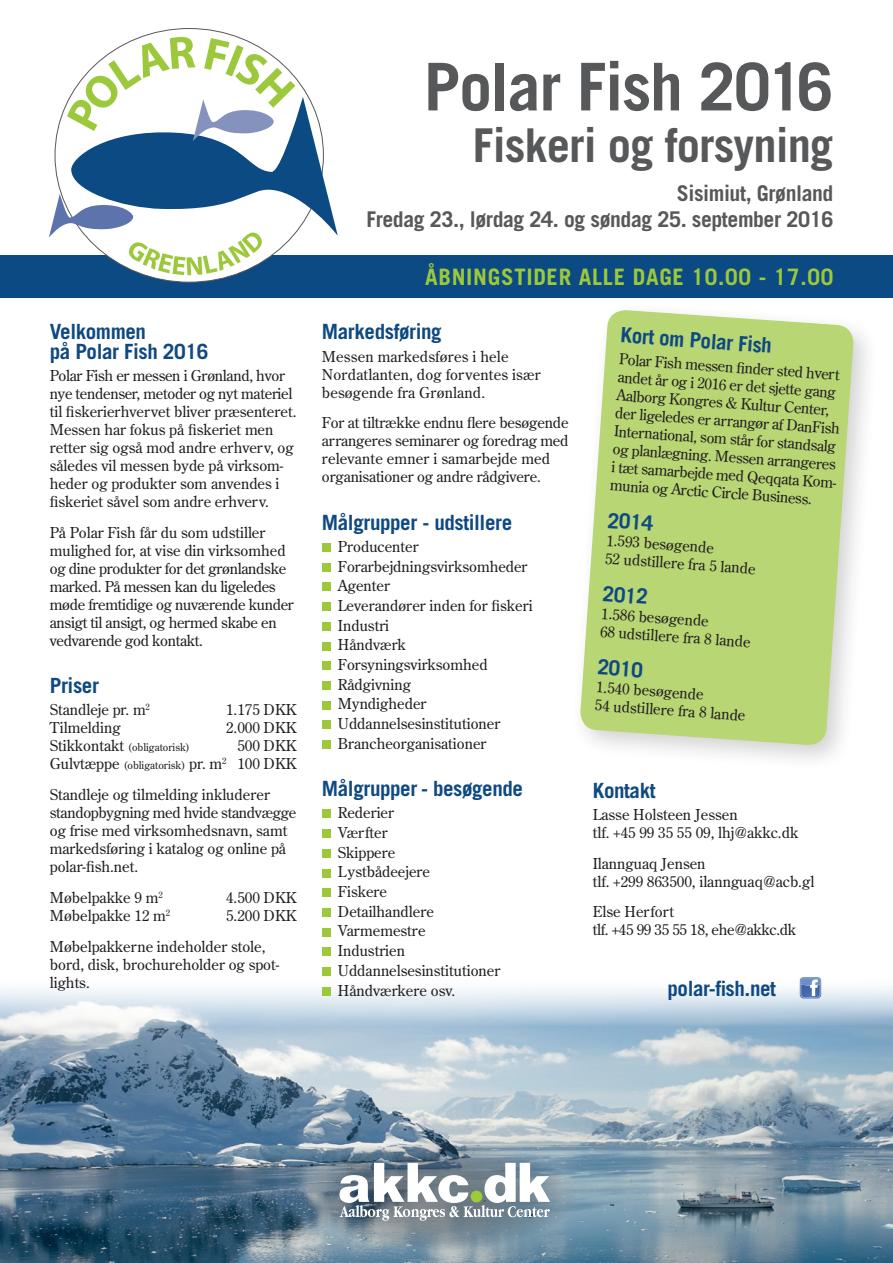
<style>
.page{position:relative;width:893px;height:1263px;background:#fff}
.page>*{position:absolute;margin:0;border:0;box-sizing:border-box;transform-origin:0 0}
.t1{font:700 66px "Trade Gothic";letter-spacing:-.02em;color:#57585a}
.t2{font:700 46.65px "Trade Gothic";letter-spacing:-.02em;color:#57585a}
.t3{font:700 22.65px "Trade Gothic";letter-spacing:.03em;color:#9cc93b}
.t4{font:700 21.75px/25.8px "Trade Gothic";letter-spacing:-.02em;color:#57585a;text-align:right}
.t5{font:700 21px/19.5px "Trade Gothic";letter-spacing:-.02em;color:#0f4982}
.t6{font:15px/18px "Century Old Style Std";color:#231f20}
.t7{font:15px/18px "Century Old Style Std";letter-spacing:-.02em;color:#231f20}
.t8{font:10.5px "Century Old Style Std";color:#231f20}
.s1{font-size:15px}
.s2{font-size:10.5px}
</style>
<div class="page">
<div style="left:0;top:255px;width:893px;height:42px;background:#0b4a83"></div>
<img style="left:0;top:1026px;width:893px;height:237px">
<svg style="left:0;top:888px;width:893px;height:138px"></svg>
<div style="left:322px;top:543px;width:8px;height:9px;background:#9cc93b"></div>
<div style="left:322px;top:563px;width:8px;height:8px;background:#9cc93b"></div>
<div style="left:322px;top:583px;width:8px;height:8px;background:#9cc93b"></div>
<div style="left:322px;top:602px;width:8px;height:9px;background:#9cc93b"></div>
<div style="left:322px;top:622px;width:8px;height:9px;background:#9cc93b"></div>
<div style="left:322px;top:642px;width:8px;height:8px;background:#9cc93b"></div>
<div style="left:322px;top:661px;width:8px;height:9px;background:#9cc93b"></div>
<div style="left:322px;top:681px;width:8px;height:9px;background:#9cc93b"></div>
<div style="left:322px;top:701px;width:8px;height:8px;background:#9cc93b"></div>
<div style="left:322px;top:721px;width:8px;height:8px;background:#9cc93b"></div>
<div style="left:322px;top:740px;width:8px;height:9px;background:#9cc93b"></div>
<div style="left:322px;top:810px;width:8px;height:8px;background:#9cc93b"></div>
<div style="left:322px;top:829px;width:8px;height:9px;background:#9cc93b"></div>
<div style="left:322px;top:849px;width:8px;height:9px;background:#9cc93b"></div>
<div style="left:322px;top:869px;width:8px;height:8px;background:#9cc93b"></div>
<div style="left:322px;top:888px;width:8px;height:9px;background:#9cc93b"></div>
<div style="left:322px;top:908px;width:8px;height:9px;background:#9cc93b"></div>
<div style="left:322px;top:928px;width:8px;height:8px;background:#9cc93b"></div>
<div style="left:322px;top:948px;width:8px;height:8px;background:#9cc93b"></div>
<div style="left:322px;top:967px;width:8px;height:9px;background:#9cc93b"></div>
<div style="left:322px;top:987px;width:8px;height:8px;background:#9cc93b"></div>
<div style="left:570px;top:300px;width:310px;height:472px;background:#231f20;opacity:.2"></div>
<svg style="left:579px;top:309px;width:276px;height:437px;background:#c0da86"></svg>
<svg style="left:49px;top:37px;width:289px;height:238px"></svg>
<svg style="left:301px;top:1141px;width:276px;height:109px;background:#7c909d"></svg>
<svg style="left:339px;top:1163px;width:211px;height:58px"></svg>
<svg style="left:800px;top:977px;width:21px;height:21px"></svg>
<h3 class="t5" style="left:50px;top:322px;width:160px">Velkommen<br>på Polar Fish 2016</h3>
<p class="t6" style="left:50px;top:366px;width:248px">Polar Fish er messen i Grønland, hvor nye tendenser, metoder og nyt materiel til fiskerierhvervet bliver præsenteret.<br>Messen har fokus på fiskeriet men retter sig også mod andre erhverv, og således vil messen byde på virksom&shy;heder og produkter som anvendes i fiskeriet såvel som andre erhverv.</p>
<p class="t7" style="left:50px;top:523px;width:246px">På Polar Fish får du som udstiller mulighed for, at vise din virksomhed og dine produkter for det grønlandske marked. På messen kan du ligeledes møde fremtidige og nuværende kunder ansigt til ansigt, og hermed skabe en vedvarende god kontakt.</p>
<h3 class="t5" style="left:50px;top:675px;width:51px">Priser</h3>
<p class="t6" style="left:50px;top:701px;width:102px">Standleje pr. m<sup>2</sup></p>
<p class="t6" style="left:226px;top:701px;width:72px">1.175 DKK</p>
<p class="t6" style="left:50px;top:719px;width:72px">Tilmelding</p>
<p class="t6" style="left:226px;top:719px;width:72px">2.000 DKK</p>
<p class="t8" style="left:50px;top:741px;width:142px"><span class="s1">Stikkontakt</span> (obligatorisk)</p>
<p class="t6" style="left:50px;top:737px;width:248px;text-align:right">500 DKK<br>Gulvtæppe <span class="s2">(obligatorisk)</span> pr. m<sup>2</sup> 100 DKK</p>
<p class="t6" style="left:50px;top:785px;width:248px">Standleje og tilmelding inkluderer standopbygning med hvide standvægge og frise med virksomhedsnavn, samt markedsføring i katalog og online på polar-fish.net.</p>
<p class="t6" style="left:50px;top:888px;width:114px">Møbelpakke 9 m<sup>2</sup></p>
<p class="t6" style="left:226px;top:888px;width:72px">4.500 DKK</p>
<p class="t6" style="left:50px;top:906px;width:122px">Møbelpakke 12 m<sup>2</sup></p>
<p class="t6" style="left:50px;top:900px;width:248px;line-height:30.8px;text-indent:176px">5.200 DKK<br>Møbelpakkerne indeholder stole,</p>
<p class="t6" style="left:50px;top:955px;width:231px">bord, disk, brochureholder og spot&shy;lights.</p>
<h1 class="t1" style="left:424px;top:46px;width:411px">Polar Fish 2016</h1>
<h2 class="t2" style="left:473px;top:117px;width:362px">Fiskeri og forsyning</h2>
<h3 class="t4" style="left:367px;top:180px;width:468px">Sisimiut, Grønland<br>Fredag 23., lørdag 24. og søndag 25. september 2016</h3>
<h3 class="t3" style="left:425px;top:263px;width:410px">Åbningstider alle dage 10.00 - 17.00</h3>
<h3 class="t5" style="left:322px;top:322px;width:121px">Markedsføring</h3>
<p class="t6" style="left:322px;top:347px;width:220px">Messen markedsføres i hele<br>Nordatlanten, dog forventes især besøgende fra Grønland.</p>
<p class="t6" style="left:322px;top:414px;width:248px">For at tiltrække endnu flere besøgende arrangeres seminarer og foredrag med relevante emner i samarbejde med organisationer og andre rådgivere.</p>
<h3 class="t5" style="left:322px;top:512px;width:192px">Målgrupper - udstillere</h3>
<p class="t6" style="left:338px;top:536px;width:196px;line-height:19.6px">Producenter<br>Forarbejdningsvirksomheder<br>Agenter<br>Leverandører inden for fiskeri<br>Industri<br>Håndværk<br>Forsyningsvirksomhed<br>Rådgivning<br>Myndigheder<br>Uddannelsesinstitutioner<br>Brancheorganisationer</p>
<h3 class="t5" style="left:322px;top:778px;width:203px">Målgrupper - besøgende</h3>
<p class="t6" style="left:338px;top:803px;width:164px;line-height:19.6px">Rederier<br>Værfter<br>Skippere<br>Lystbådeejere<br>Fiskere<br>Detailhandlere<br>Varmemestre<br>Industrien<br>Uddannelsesinstitutioner<br>Håndværkere osv.</p>
<h3 class="t5" style="left:621px;top:325px;width:153px;rotate:4deg">Kortom PolarFish</h3>
<p class="t6" style="left:620px;top:350px;width:231px;rotate:4deg">Polar Fish messen fi nder sted hvert andet år og i 2016 er det sjette gang Aalborg Kongres &amp; Kultur Center, der ligeledes er arrangør af DanFish International, som står for standsalg og planlægning. Messen arrangeres i tæt samarbejde med Qeqqata Kom&shy;munia og Arctic Circle Business.</p>
<h3 class="t5" style="left:608px;top:510px;width:47px;rotate:4deg">2014</h3>
<p class="t6" style="left:607px;top:531px;width:152px;rotate:4deg">1.593 besøgende<br>52 udstillere fra 5 lande</p>
<h3 class="t5" style="left:603px;top:583px;width:47px;rotate:4deg">2012</h3>
<p class="t6" style="left:602px;top:604px;width:152px;rotate:4deg">1.586 besøgende<br>68 udstillere fra 8 lande</p>
<h3 class="t5" style="left:598px;top:657px;width:47px;rotate:4deg">2010</h3>
<p class="t6" style="left:597px;top:678px;width:152px;rotate:4deg">1.540 besøgende<br>54 udstillere fra 8 lande</p>
<h3 class="t5" style="left:593px;top:780px;width:64px">Kontakt</h3>
<p class="t6" style="left:593px;top:805px;width:207px">Lasse Holsteen Jessen<br>tlf. +45 99 35 55 09, lhj@akkc.dk</p>
<p class="t6" style="left:593px;top:854px;width:223px">Ilannguaq Jensen<br>tlf. +299 863500, ilannguaq@acb.gl</p>
<p class="t7" style="left:593px;top:903px;width:205px">Else Herfort<br>tlf. +45 99 35 55 18, ehe@akkc.dk</p>
<h3 class="t5" style="left:667px;top:978px;width:110px">polar-fish.net</h3>
</div>
